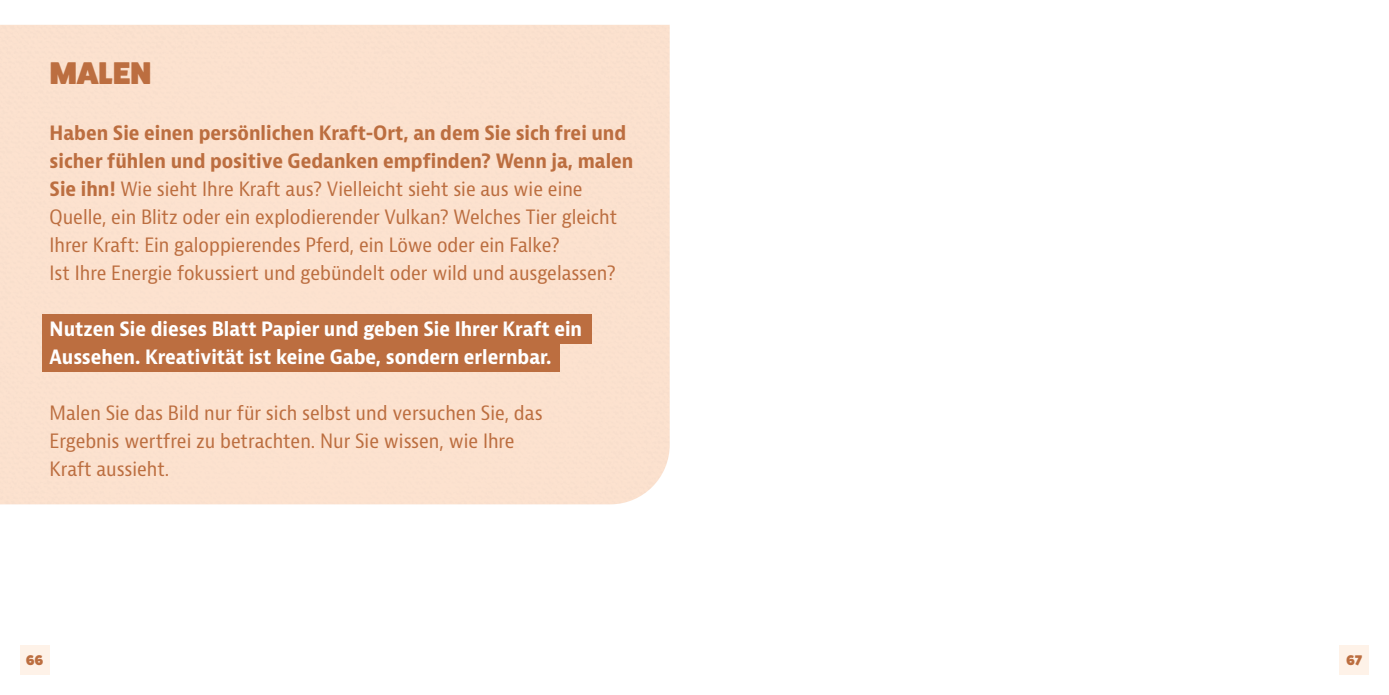
<style>
.page{position:relative;width:1389px;height:695px;background:#fff}
.page>*{position:absolute;margin:0;border:0;box-sizing:border-box;transform-origin:0 0}
.Introtext{font:800 31.5px "Fat Frank";letter-spacing:.01em;color:#bc6e40}
.Introtext-2{font:condensed 19.25px/28px "Bernina Sans";color:#bc6e40}
.Introtext-3{font:700 condensed 19.25px "Bernina Sans";color:#fff}
.t1{font:800 14px "Fat Frank";color:#bc6e40}
.s1{font-weight:700}
</style>
<div class="page">
<div style="left:0;top:25px;width:670px;height:479px;background:#fce1ce"></div>
<div style="left:42px;top:314px;width:549px;height:29px;background:#bc6e40"></div>
<div style="left:42px;top:342px;width:518px;height:29px;background:#bc6e40"></div>
<div style="left:1339px;top:645px;width:30px;height:30px;background:#fef2e8"></div>
<div style="left:20px;top:645px;width:30px;height:30px;background:#fef2e8"></div>
<p class="Introtext" style="left:50px;top:55px;width:103px">MALEN</p>
<p class="Introtext-2" style="left:50px;top:119px;width:585px"><span class="s1">Haben Sie einen persönlichen Kraft-Ort, an dem Sie sich frei und sicher fühlen und positive Gedanken empfinden? Wenn ja, malen Sie ihn!</span> Wie sieht Ihre Kraft aus? Vielleicht sieht sie aus wie eine Quelle, ein Blitz oder ein explodierender Vulkan? Welches Tier gleicht Ihrer Kraft: Ein galoppierendes Pferd, ein Löwe oder ein Falke?<br>Ist Ihre Energie fokussiert und gebündelt oder wild und ausgelassen?</p>
<p class="Introtext-3" style="left:50px;top:317px;width:534px">Nutzen Sie dieses Blatt Papier und geben Sie Ihrer Kraft ein</p>
<p class="Introtext-3" style="left:50px;top:345px;width:503px">Aussehen. Kreativität ist keine Gabe, sondern erlernbar.</p>
<p class="Introtext-2" style="left:50px;top:399px;width:495px">Malen Sie das Bild nur für sich selbst und versuchen Sie, das</p>
<p class="Introtext-2" style="left:50px;top:427px;width:467px">Ergebnis wertfrei zu betrachten. Nur Sie wissen, wie Ihre</p>
<p class="Introtext-2" style="left:50px;top:455px;width:121px">Kraft aussieht.</p>
<p class="t1" style="left:26px;top:652px;width:19px">66</p>
<p class="t1" style="left:1347px;top:652px;width:17px">67</p>
</div>
